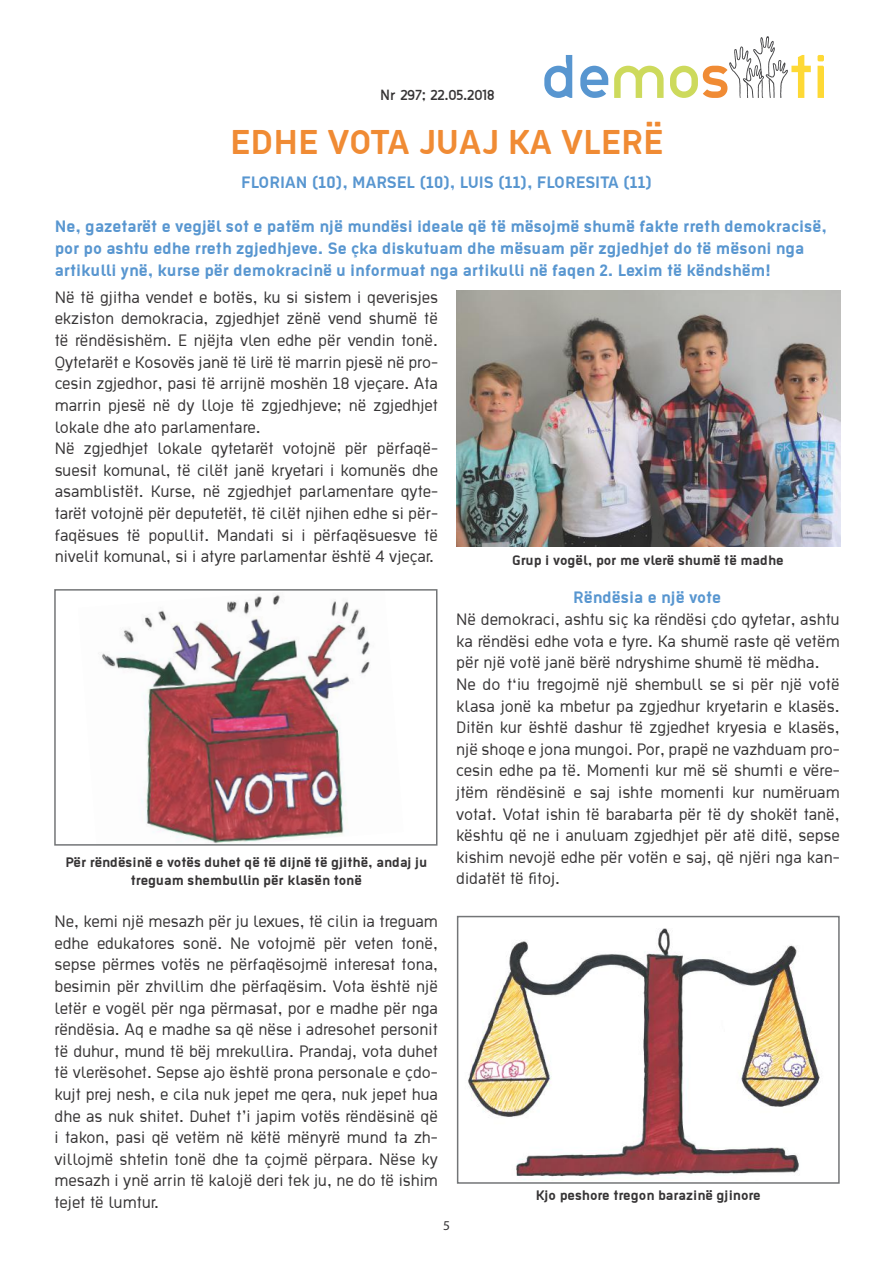
<style>
.page{position:relative;width:893px;height:1263px;background:#fff}
.page>*{position:absolute;margin:0;border:0;box-sizing:border-box;transform-origin:0 0}
.t1{font:700 37.5px "Ekstropia";color:#f08b34}
.t2{font:18px/21.6px "Ekstropia";color:#363435}
.t3{font:700 18px/21.6px "Ekstropia";color:#5896d0}
.t4{font:700 15px/18px "Ekstropia";color:#363435;text-align:center}
.t5{font:13.5px "Thelbi Kujtesa";color:#363435}
.t6{font:13.5px "Myriad Pro";color:#363435}
</style>
<div class="page">
<svg style="left:544px;top:55px;width:28px;height:43px"></svg>
<svg style="left:580px;top:66px;width:28px;height:32px"></svg>
<svg style="left:614px;top:66px;width:50px;height:32px"></svg>
<svg style="left:817px;top:55px;width:7px;height:43px"></svg>
<svg style="left:670px;top:36px;width:141px;height:62px"></svg>
<img style="left:468px;top:928px;width:352px;height:252px">
<div style="left:457px;top:916px;width:383px;height:268px;border:2px solid #737577"></div>
<img style="left:102px;top:594px;width:268px;height:249px">
<div style="left:54px;top:589px;width:383px;height:257px;border:2px solid #737577"></div>
<img style="left:457px;top:290px;width:383px;height:257px">
<p class="t5" style="left:380px;top:85px;width:116px">Nr 297; 22.05.2018</p>
<h1 class="t1" style="left:230px;top:120px;width:434px">EDHE VOTA JUAJ KA VLERË</h1>
<p class="t3" style="left:241px;top:171px;width:412px">FLORIAN (10), MARSEL (10), LUIS (11), FLORESITA (11)</p>
<p class="t3" style="left:55px;top:215px;width:774px">Ne, gazetarët e vegjël sot e patëm një mundësi ideale që të mësojmë shumë fakte rreth demokracisë, por po ashtu edhe rreth zgjedhjeve. Se çka diskutuam dhe mësuam për zgjedhjet do të mësoni nga artikulli ynë, kurse për demokracinë u informuat nga artikulli në faqen 2. Lexim të këndshëm!</p>
<p class="t2" style="left:55px;top:286px;width:385px">Në të gjitha vendet e botës, ku si sistem i qeverisjes ekziston demokracia, zgjedhjet zënë vend shumë të të rëndësishëm. E njëjta vlen edhe për vendin tonë.<br>Qytetarët e Kosovës janë të lirë të marrin pjesë në pro&shy;cesin zgjedhor, pasi të arrijnë moshën 18 vjeçare. Ata marrin pjesë në dy lloje të zgjedhjeve; në zgjedhjet lokale dhe ato parlamentare.<br>Në zgjedhjet lokale qytetarët votojnë për përfaqë&shy;suesit komunal, të cilët janë kryetari i komunës dhe asamblistët. Kurse, në zgjedhjet parlamentare qyte&shy;tarët votojnë për deputetët, të cilët njihen edhe si për&shy;faqësues të popullit. Mandati si i përfaqësuesve të nivelit komunal, si i atyre parlamentar është 4 vjeçar.</p>
<p class="t4" style="left:65px;top:852px;width:363px">Për rëndësinë e votës duhet që të dijnë të gjithë, andaj ju treguam shembullin për klasën tonë</p>
<p class="t2" style="left:55px;top:910px;width:385px;text-align:justify">Ne, kemi një mesazh për ju lexues, të cilin ia treguam edhe edukatores sonë. Ne votojmë për veten tonë, sepse përmes votës ne përfaqësojmë interesat tona, besimin për zhvillim dhe përfaqësim. Vota është një letër e vogël për nga përmasat, por e madhe për nga rëndësia. Aq e madhe sa që nëse i adresohet personit të duhur, mund të bëj mrekullira. Prandaj, vota duhet të vlerësohet. Sepse ajo është prona personale e çdo&shy;kujt prej nesh, e cila nuk jepet me qera, nuk jepet hua dhe as nuk shitet. Duhet t’i japim votës rëndësinë që i takon, pasi që vetëm në këtë mënyrë mund ta zh&shy;villojmë shtetin tonë dhe ta çojmë përpara. Nëse ky mesazh i ynë arrin të kalojë deri tek ju, ne do të ishim tejet të lumtur.</p>
<p class="t4" style="left:512px;top:550px;width:273px">Grup i vogël, por me vlerë shumë të madhe</p>
<p class="t3" style="left:573px;top:585px;width:149px">Rëndësia e një vote</p>
<p class="t2" style="left:456px;top:608px;width:385px">Në demokraci, ashtu siç ka rëndësi çdo qytetar, ashtu ka rëndësi edhe vota e tyre. Ka shumë raste që vetëm për një votë janë bërë ndryshime shumë të mëdha.<br>Ne do t‘iu tregojmë një shembull se si për një votë klasa jonë ka mbetur pa zgjedhur kryetarin e klasës.<br>Ditën kur është dashur të zgjedhet kryesia e klasës, një shoqe e jona mungoi. Por, prapë ne vazhduam pro&shy;cesin edhe pa të. Momenti kur më së shumti e vëre&shy;jtëm rëndësinë e saj ishte momenti kur numëruam votat. Votat ishin të barabarta për të dy shokët tanë, kështu që ne i anuluam zgjedhjet për atë ditë, sepse kishim nevojë edhe për votën e saj, që njëri nga kan&shy;didatët të fitoj.</p>
<p class="t4" style="left:536px;top:1186px;width:226px">Kjo peshore tregon barazinë gjinore</p>
<p class="t6" style="left:443px;top:1217px;width:8px">5</p>
</div>
